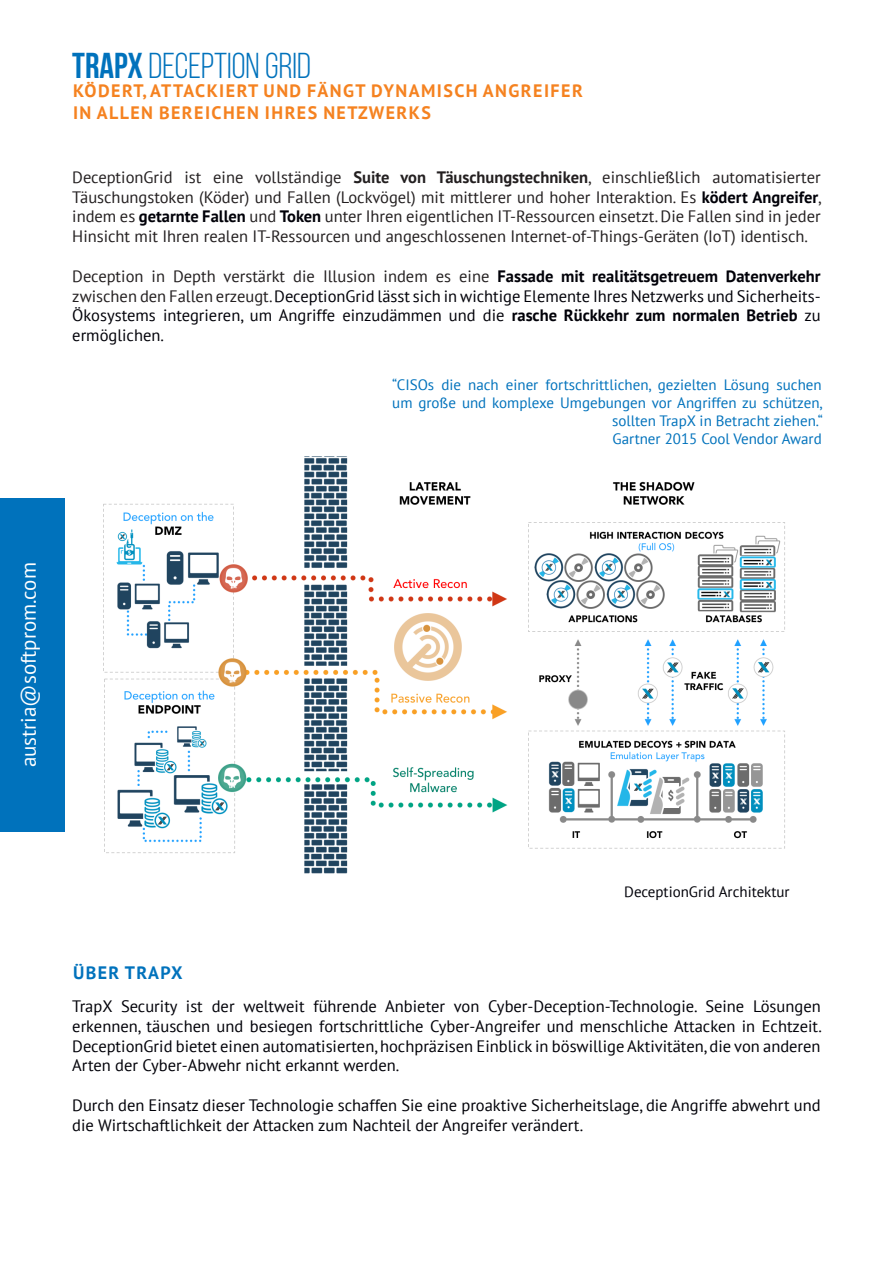
<style>
.page{position:relative;width:893px;height:1263px;background:#fff}
.page>*{position:absolute;margin:0;border:0;box-sizing:border-box;transform-origin:0 0}
.t1{font:36px "Bebas Neue";color:#0072bc}
.t2{font:21px "PT Sans";color:#fff}
.t3{font:700 18px/21.6px "PT Sans";letter-spacing:.08em;color:#f58220}
.t4{font:700 18px "PT Sans";letter-spacing:.08em;color:#0072bc}
.t5{font:16.5px/19.8px "PT Sans";color:#000008;text-align:justify}
.t6{font:16.5px/19.8px "PT Sans";color:#231f20;text-align:justify}
.t7{font:15px/18px "PT Sans";color:#0072bc;text-align:right}
.t8{font:15px "PT Sans";color:#000008}
.s1{font-weight:700}
.s2{font-weight:700;color:#000008}
.s3{color:#231f20}
</style>
<div class="page">
<div style="left:0;top:498px;width:64px;height:333px;background:#0072bc"></div>
<img style="left:103px;top:456px;width:682px;height:417px">
<h1 class="t1" style="left:72px;top:46px;width:240px"><span class="s1">TRAPX</span> DECEPTION GRID</h1>
<p class="t3" style="left:73px;top:80px;width:511px">ködert, attackiert und fängt dynamisch Angreifer in allen Bereichen Ihres Netzwerks</p>
<p class="t6" style="left:72px;top:167px;width:751px">DeceptionGrid ist eine vollständige <span class="s1">Suite von Täuschungstechniken</span>, einschließlich automatisierter Täuschungstoken (Köder) und Fallen (Lockvögel) mit mittlerer und hoher Interaktion. Es <span class="s2">ködert Angreifer</span>, indem es <span class="s2">getarnte Fallen</span> und <span class="s2">Token</span> unter Ihren eigentlichen IT-Ressourcen einsetzt. Die Fallen sind in jeder Hinsicht mit Ihren realen IT-Ressourcen und angeschlossenen Internet-of-Things-Geräten (IoT) identisch.</p>
<p class="t5" style="left:72px;top:266px;width:750px"><span class="s3">Deception in Depth verstärkt die Illusion indem es eine</span> <span class="s1">Fassade mit realitätsgetreuem Datenverkehr </span><span class="s3">zwischen den Fallen erzeugt.</span> DeceptionGrid lässt sich in wichtige Elemente Ihres Netzwerks und Sicherheits-Ökosystems integrieren, um Angriffe einzudämmen und die <span class="s1">rasche Rückkehr zum normalen Betrieb</span> zu ermöglichen.</p>
<p class="t7" style="left:392px;top:376px;width:432px">“CISOs die nach einer fortschrittlichen, gezielten Lösung suchen um große und komplexe Umgebungen vor Angriffen zu schützen, sollten TrapX in Betracht ziehen.“<br>Gartner 2015 Cool Vendor Award</p>
<p class="t2" style="left:15px;top:767px;width:207px;rotate:-90deg">austria@softprom.com</p>
<p class="t4" style="left:73px;top:961px;width:111px">Über trapx</p>
<p class="t8" style="left:624px;top:882px;width:167px">DeceptionGrid Architektur</p>
<p class="t5" style="left:72px;top:996px;width:751px">TrapX Security ist der weltweit führende Anbieter von Cyber-Deception-Technologie. Seine Lösungen erkennen, täuschen und besiegen fortschrittliche Cyber-Angreifer und menschliche Attacken in Echtzeit.<br>DeceptionGrid bietet einen automatisierten, hochpräzisen Einblick in böswillige Aktivitäten, die von anderen Arten der Cyber-Abwehr nicht erkannt werden.</p>
<p class="t5" style="left:72px;top:1095px;width:750px">Durch den Einsatz dieser Technologie schaffen Sie eine proaktive Sicherheitslage, die Angriffe abwehrt und die Wirtschaftlichkeit der Attacken zum Nachteil der Angreifer verändert.</p>
</div>
